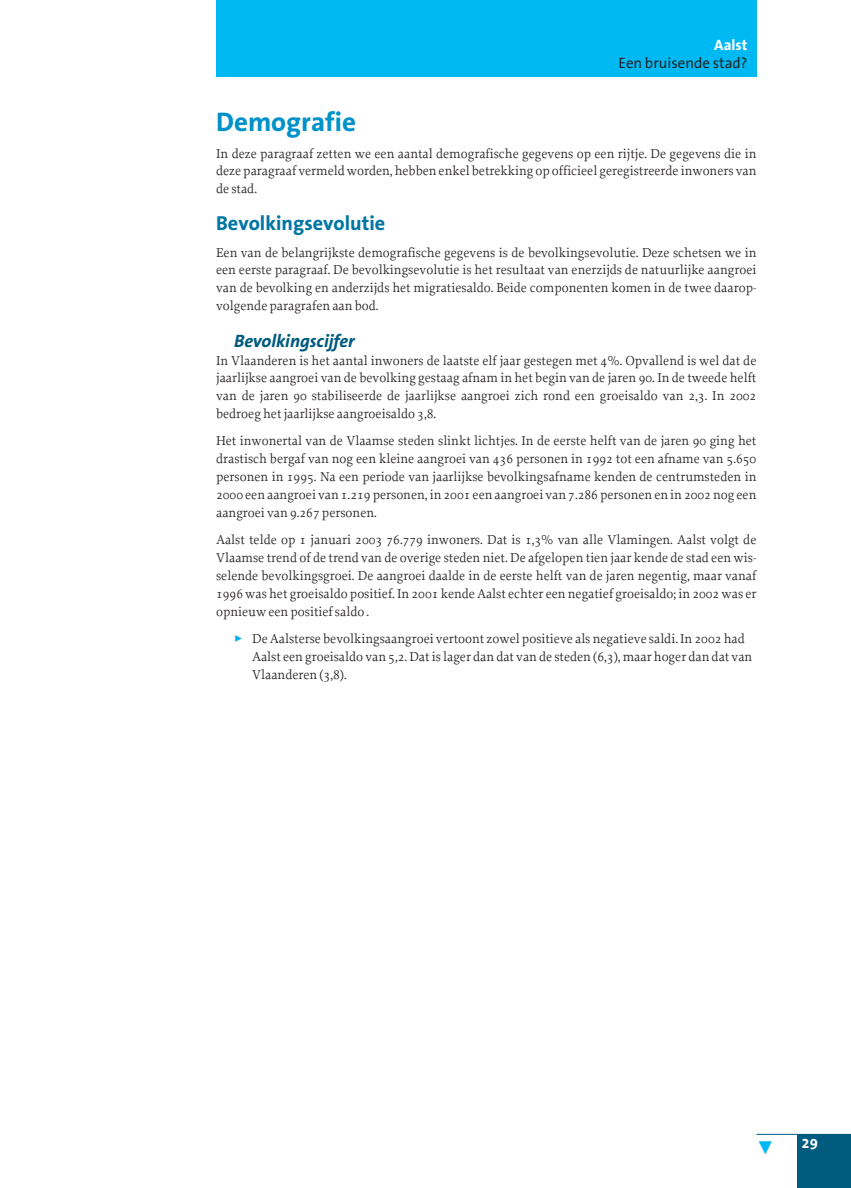
<style>
.page{position:relative;width:851px;height:1188px;background:#fff}
.page>*{position:absolute;margin:0;border:0;box-sizing:border-box;transform-origin:0 0}
.t1{font:700 27px "The Sans Office";color:#0092c8}
.t2{font:700 20.25px "The Sans Office";color:#0076a3}
.t3{font:italic 700 18px "The Sans Office";color:#005b7f}
.t4{font:15px "The Sans Office";color:#231f20}
.t5{font:700 15px "The Sans Office";color:#fff}
.t6{font:13.5px/18px "Proforma";color:#231f20;text-align:justify}
.s1{color:#00aeef}
</style>
<div class="page">
<div style="left:216px;top:0;width:540px;height:76px;background:#00b9f2"></div>
<div style="left:796px;top:1134px;width:54px;height:54px;background:#005b7f"></div>
<hr style="left:756px;top:1134px;width:94px;height:1px;background:#005b7f">
<p class="t5" style="left:714px;top:39px;width:35px">Aalst</p>
<p class="t4" style="left:618px;top:57px;width:130px">Een bruisende stad?</p>
<h1 class="t1" style="left:216px;top:111px;width:141px">Demografie</h1>
<p class="t6" style="left:216px;top:145px;width:542px">In deze paragraaf zetten we een aantal demografische gegevens op een rijtje. De gegevens die in deze paragraaf vermeld worden, hebben enkel betrekking op officieel geregistreerde inwoners van de stad.</p>
<h2 class="t2" style="left:216px;top:215px;width:171px">Bevolkingsevolutie</h2>
<p class="t6" style="left:216px;top:244px;width:542px">Een van de belangrijkste demografische gegevens is de bevolkingsevolutie. Deze schetsen we in een eerste paragraaf. De bevolkingsevolutie is het resultaat van enerzijds de natuurlijke aangroei van de bevolking en anderzijds het migratiesaldo. Beide componenten komen in de twee daarop&shy;volgende paragrafen aan bod.</p>
<h3 class="t3" style="left:234px;top:334px;width:122px">Bevolkingscijfer</h3>
<p class="t6" style="left:216px;top:352px;width:541px">In Vlaanderen is het aantal inwoners de laatste elf jaar gestegen met 4%. Opvallend is wel dat de jaarlijkse aangroei van de bevolking gestaag afnam in het begin van de jaren 90. In de tweede helft van de jaren 90 stabiliseerde de jaarlijkse aangroei zich rond een groeisaldo van 2,3. In 2002 bedroeg het jaarlijkse aangroeisaldo 3,8.</p>
<p class="t6" style="left:216px;top:433px;width:542px">Het inwonertal van de Vlaamse steden slinkt lichtjes. In de eerste helft van de jaren 90 ging het drastisch bergaf van nog een kleine aangroei van 436 personen in 1992 tot een afname van 5.650 personen in 1995. Na een periode van jaarlijkse bevolkingsafname kenden de centrumsteden in 2000 een aangroei van 1.219 personen, in 2001 een aangroei van 7.286 personen en in 2002 nog een aangroei van 9.267 personen.</p>
<p class="t6" style="left:216px;top:532px;width:541px">Aalst telde op 1 januari 2003 76.779 inwoners. Dat is 1,3% van alle Vlamingen. Aalst volgt de Vlaamse trend of de trend van de overige steden niet. De afgelopen tien jaar kende de stad een wis&shy;selende bevolkingsgroei. De aangroei daalde in de eerste helft van de jaren negentig, maar vanaf 1996 was het groeisaldo positief. In 2001 kende Aalst echter een negatief groeisaldo; in 2002 was er opnieuw een positief saldo .</p>
<p class="t6" style="left:252px;top:631px;width:501px;text-align:left;text-indent:-18px"><span class="s1">✓</span> De Aalsterse bevolkingsaangroei vertoont zowel positieve als negatieve saldi. In 2002 had<br>Aalst een groeisaldo van 5,2. Dat is lager dan dat van de steden (6,3), maar hoger dan dat van<br>Vlaanderen (3,8).</p>
<p class="t5" style="left:801px;top:1137px;width:18px">29</p>
</div>
